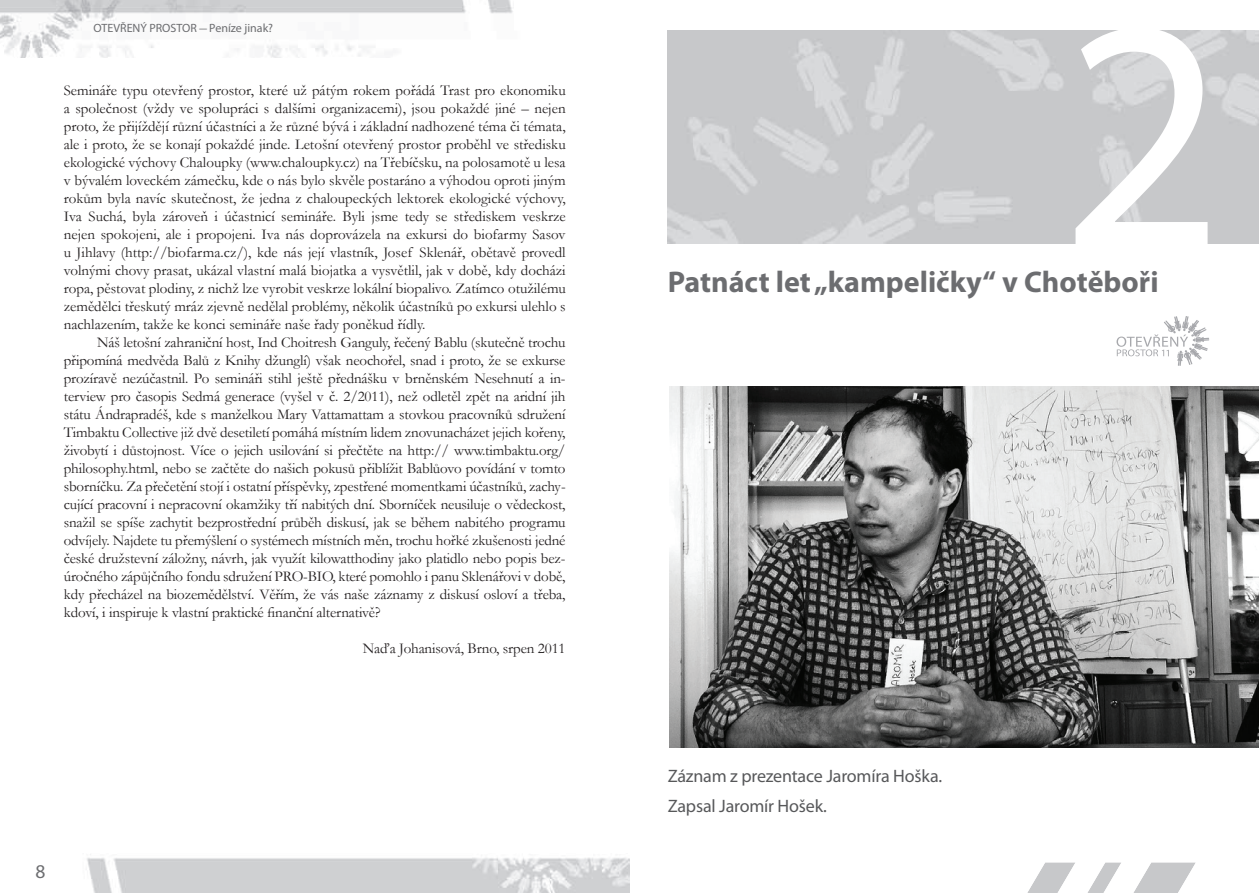
<style>
.page{position:relative;width:1259px;height:893px;background:#fff}
.page>*{position:absolute;margin:0;border:0;box-sizing:border-box;transform-origin:0 0}
.t1{font:330.75px "Myriad Pro";color:#fff;scale:.96 1}
.t2{font:700 30px "Myriad Pro";color:#6c6d70}
.t3{font:19.5px "Myriad Pro";color:#6c6d70}
.t4{font:18px/30.2px "Myriad Pro";letter-spacing:-.01em;color:#57585a}
.t5{font:15px/18px "Garamond";letter-spacing:-.01em;color:#231f20;text-align:justify}
.t6{font:12px "Myriad Pro";color:#6c6d70}
.s1{font-family:"Garamond";font-size:15px}
</style>
<div class="page">
<img style="left:0;top:0;width:513px;height:58px">
<img style="left:87px;top:854px;width:542px;height:39px">
<svg style="left:1027px;top:862px;width:169px;height:31px"></svg>
<svg style="left:1116px;top:316px;width:93px;height:50px"></svg>
<img style="left:669px;top:387px;width:590px;height:360px">
<p class="t6" style="left:94px;top:21px;width:181px">OTEVŘENÝ PROSTOR <span class="s1">–</span> Peníze jinak?</p>
<p class="t5" style="left:64px;top:81px;width:503px">Semináře typu otevřený prostor, které už pátým rokem pořádá Trast pro ekonomiku a společnost (vždy ve spolupráci s dalšími organizacemi), jsou pokaždé jiné – nejen proto, že přijíždějí různí účastníci a že různé bývá i základní nadhozené téma či témata, ale i proto, že se konají pokaždé jinde. Letošní otevřený prostor proběhl ve středisku ekologické výchovy Chaloupky (www.chaloupky.cz) na Třebíčsku, na polosamotě u lesa v bývalém loveckém zámečku, kde o nás bylo skvěle postaráno a výhodou oproti jiným rokům byla navíc skutečnost, že jedna z chaloupeckých lektorek ekologické výchovy, Iva Suchá, byla zároveň i účastnicí semináře. Byli jsme tedy se střediskem veskrze nejen spokojeni, ale i propojeni. Iva nás doprovázela na exkursi do biofarmy Sasov u Jihlavy (http://biofarma.cz/), kde nás její vlastník, Josef Sklenář, obětavě provedl volnými chovy prasat, ukázal vlastní malá biojatka a vysvětlil, jak v době, kdy docházi ropa, pěstovat plodiny, z nichž lze vyrobit veskrze lokální biopalivo. Zatímco otužilému zemědělci třeskutý mráz zjevně nedělal problémy, několik účastníků po exkursi ulehlo s nachlazením, takže ke konci semináře naše řady poněkud řídly.</p>
<p class="t5" style="left:64px;top:333px;width:503px;text-indent:33px">Náš letošní zahraniční host, Ind Choitresh Ganguly, řečený Bablu (skutečně trochu připomíná medvěda Balů z Knihy džunglí) však neochořel, snad i proto, že se exkurse prozíravě nezúčastnil. Po semináři stihl ještě přednášku v brněnském Nesehnutí a in&shy;terview pro časopis Sedmá generace (vyšel v č. 2/2011), než odletěl zpět na aridní jih státu Ándrapradéš, kde s manželkou Mary Vattamattam a stovkou pracovníků sdružení Timbaktu Collective již dvě desetiletí pomáhá místním lidem znovunacházet jejich kořeny, živobytí i důstojnost. Více o jejich usilování si přečtěte na http:// www.timbaktu.org/ philosophy.html, nebo se začtěte do našich pokusů přiblížit Bablůovo povídání v tomto sborníčku. Za přečetění stojí i ostatní příspěvky, zpestřené momentkami účastníků, zachy&shy;cující pracovní i nepracovní okamžiky tří nabitých dní. Sborníček neusiluje o vědeckost, snažil se spíše zachytit bezprostřední průběh diskusí, jak se během nabitého programu odvíjely. Najdete tu přemýšlení o systémech místních měn, trochu hořké zkušenosti jedné české družstevní záložny, návrh, jak využít kilowatthodiny jako platidlo nebo popis bez&shy;úročného zápůjčního fondu sdružení PRO-BIO, které pomohlo i panu Sklenářovi v době, kdy přecházel na biozemědělství. Věřím, že vás naše záznamy z diskusí osloví a třeba, kdoví, i inspiruje k vlastní praktické finanční alternativě?</p>
<p class="t5" style="left:363px;top:639px;width:204px">Naďa Johanisová, Brno, srpen 2011</p>
<h3 class="t3" style="left:35px;top:860px;width:12px">8</h3>
<h1 class="t1" style="left:1061px;top:-69px;width:171px">2</h1>
<h2 class="t2" style="left:667px;top:262px;width:492px">Patnáct let „kampeličky“ v Chotěboři</h2>
<p class="t4" style="left:667px;top:760px;width:276px">Záznam z prezentace Jaromíra Hoška.<br>Zapsal Jaromír Hošek.</p>
</div>
